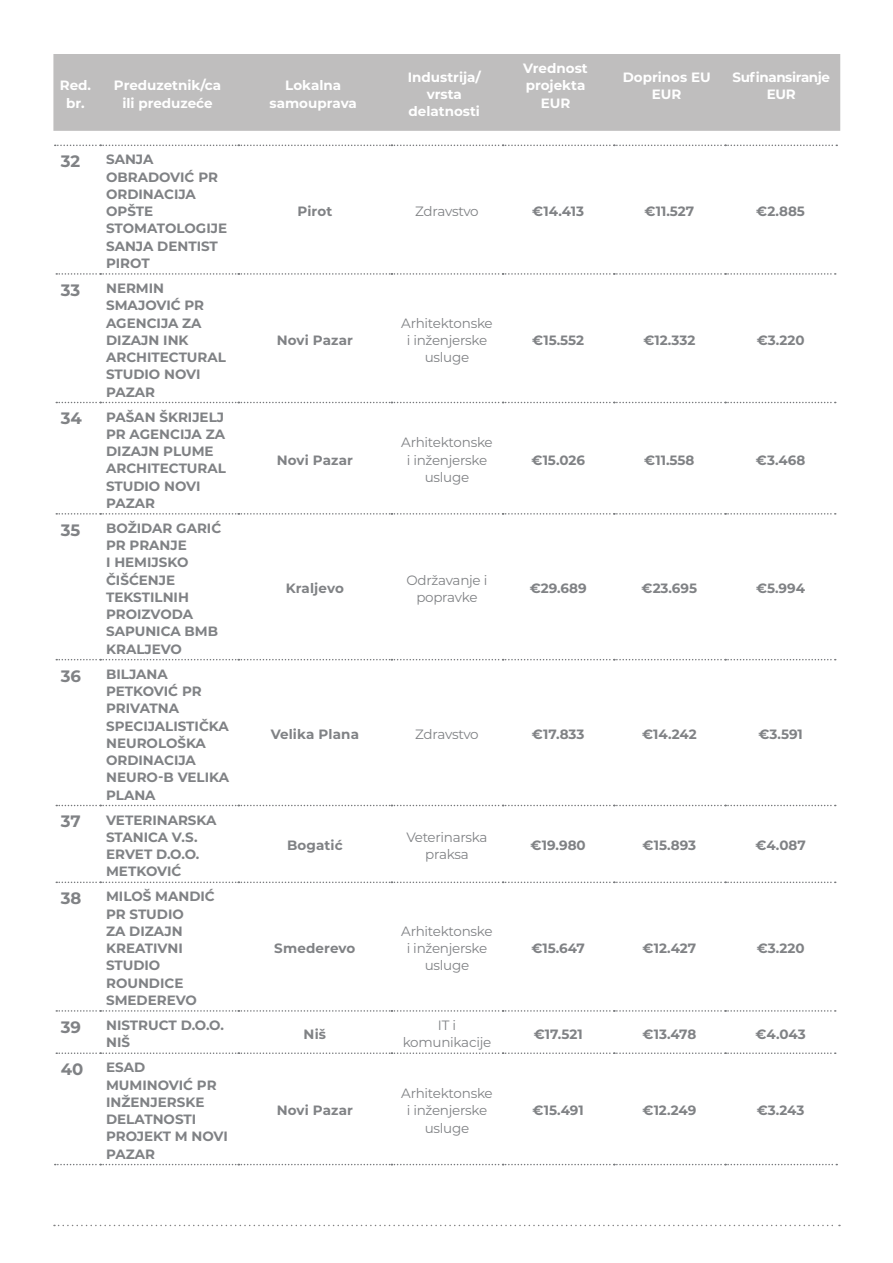
<style>
.page{position:relative;width:893px;height:1263px;background:#fff}
.page>*{position:absolute;margin:0;border:0;box-sizing:border-box;transform-origin:0 0}
.t1{font:700 16.5px "Montserrat";color:#808285}
.t2{font:700 13.5px/17.2px "Montserrat";color:#808285}
.t3{font:13.5px/17.2px "Montserrat";letter-spacing:-.02em;color:#808285;text-align:center}
.t4{font:700 13.5px/17.2px "Montserrat";color:#fff;text-align:center}
.t5{font:700 13.5px/17.2px "Montserrat";letter-spacing:-.03em;color:#fff;text-align:center}
</style>
<div class="page">
<svg style="left:54px;top:1225px;width:786px;height:1px"></svg>
<div style="left:53px;top:54px;width:787px;height:77px;background:#bfbebe"></div>
<svg style="left:55px;top:145px;width:782px;height:1px"></svg>
<svg style="left:56px;top:273px;width:780px;height:2px"></svg>
<svg style="left:56px;top:402px;width:780px;height:1px"></svg>
<svg style="left:56px;top:513px;width:780px;height:2px"></svg>
<svg style="left:56px;top:659px;width:780px;height:1px"></svg>
<svg style="left:56px;top:805px;width:780px;height:1px"></svg>
<svg style="left:56px;top:881px;width:780px;height:2px"></svg>
<svg style="left:56px;top:1010px;width:780px;height:2px"></svg>
<svg style="left:56px;top:1052px;width:780px;height:2px"></svg>
<svg style="left:55px;top:1164px;width:782px;height:1px"></svg>
<p class="t4" style="left:60px;top:76px;width:33px">Red. br.</p>
<p class="t4" style="left:114px;top:76px;width:109px">Preduzetnik/ca ili preduzeće</p>
<p class="t4" style="left:270px;top:76px;width:89px">Lokalna samouprava</p>
<p class="t4" style="left:408px;top:68px;width:75px">Industrija/ vrsta delatnosti</p>
<p class="t4" style="left:523px;top:59px;width:66px">Vrednost projekta<br>EUR</p>
<p class="t4" style="left:623px;top:68px;width:90px">Doprinos EU<br>EUR</p>
<p class="t5" style="left:732px;top:68px;width:99px">Sufinansiranje<br>EUR</p>
<p class="t1" style="left:61px;top:150px;width:21px">32</p>
<p class="t2" style="left:106px;top:150px;width:123px">SANJA<br>OBRADOVIĆ PR<br>ORDINACIJA<br>OPŠTE<br>STOMATOLOGIJE<br>SANJA DENTIST<br>PIROT</p>
<p class="t2" style="left:297px;top:202px;width:36px">Pirot</p>
<p class="t3" style="left:415px;top:202px;width:65px">Zdravstvo</p>
<p class="t2" style="left:532px;top:202px;width:53px">€14.413</p>
<p class="t2" style="left:645px;top:202px;width:51px">€11.527</p>
<p class="t2" style="left:756px;top:202px;width:50px">€2.885</p>
<p class="t1" style="left:61px;top:278px;width:21px">33</p>
<p class="t2" style="left:106px;top:279px;width:121px">NERMIN<br>SMAJOVIĆ PR<br>AGENCIJA ZA<br>DIZAJN INK<br>ARCHITECTURAL<br>STUDIO NOVI<br>PAZAR</p>
<p class="t1" style="left:61px;top:407px;width:23px">34</p>
<p class="t2" style="left:106px;top:407px;width:121px">PAŠAN ŠKRIJELJ<br>PR AGENCIJA ZA<br>DIZAJN PLUME<br>ARCHITECTURAL<br>STUDIO NOVI<br>PAZAR</p>
<p class="t1" style="left:61px;top:518px;width:21px">35</p>
<p class="t2" style="left:106px;top:519px;width:117px">BOŽIDAR GARIĆ<br>PR PRANJE<br>I HEMIJSKO<br>ČIŠĆENJE<br>TEKSTILNIH<br>PROIZVODA<br>SAPUNICA BMB<br>KRALJEVO</p>
<p class="t1" style="left:61px;top:664px;width:22px">36</p>
<p class="t2" style="left:106px;top:665px;width:125px">BILJANA<br>PETKOVIĆ PR<br>PRIVATNA<br>SPECIJALISTIČKA<br>NEUROLOŠKA<br>ORDINACIJA<br>NEURO-B VELIKA<br>PLANA</p>
<p class="t1" style="left:61px;top:810px;width:21px">37</p>
<p class="t2" style="left:106px;top:810px;width:112px">VETERINARSKA<br>STANICA V.S.<br>ERVET D.O.O.<br>METKOVIĆ</p>
<p class="t1" style="left:61px;top:886px;width:22px">38</p>
<p class="t2" style="left:106px;top:887px;width:110px">MILOŠ MANDIĆ<br>PR STUDIO<br>ZA DIZAJN<br>KREATIVNI<br>STUDIO<br>ROUNDICE<br>SMEDEREVO</p>
<p class="t2" style="left:277px;top:331px;width:78px">Novi Pazar</p>
<p class="t2" style="left:277px;top:451px;width:78px">Novi Pazar</p>
<p class="t3" style="left:401px;top:314px;width:93px">Arhitektonske i inženjerske usluge</p>
<p class="t3" style="left:401px;top:434px;width:93px">Arhitektonske i inženjerske usluge</p>
<p class="t2" style="left:532px;top:331px;width:53px">€15.552</p>
<p class="t2" style="left:643px;top:331px;width:54px">€12.332</p>
<p class="t2" style="left:757px;top:331px;width:49px">€3.220</p>
<p class="t2" style="left:531px;top:451px;width:55px">€15.026</p>
<p class="t2" style="left:644px;top:451px;width:52px">€11.558</p>
<p class="t2" style="left:756px;top:451px;width:51px">€3.468</p>
<p class="t2" style="left:286px;top:579px;width:60px">Kraljevo</p>
<p class="t3" style="left:407px;top:571px;width:82px">Održavanje i popravke</p>
<p class="t2" style="left:530px;top:579px;width:58px">€29.689</p>
<p class="t2" style="left:642px;top:579px;width:57px">€23.695</p>
<p class="t2" style="left:756px;top:579px;width:51px">€5.994</p>
<p class="t2" style="left:271px;top:725px;width:90px">Velika Plana</p>
<p class="t3" style="left:415px;top:725px;width:65px">Zdravstvo</p>
<p class="t2" style="left:532px;top:725px;width:54px">€17.833</p>
<p class="t2" style="left:642px;top:725px;width:56px">€14.242</p>
<p class="t2" style="left:758px;top:725px;width:46px">€3.591</p>
<p class="t2" style="left:287px;top:836px;width:57px">Bogatić</p>
<p class="t3" style="left:406px;top:828px;width:83px">Veterinarska praksa</p>
<p class="t2" style="left:531px;top:836px;width:57px">€19.980</p>
<p class="t2" style="left:643px;top:836px;width:55px">€15.893</p>
<p class="t2" style="left:755px;top:836px;width:52px">€4.087</p>
<p class="t2" style="left:274px;top:939px;width:83px">Smederevo</p>
<p class="t3" style="left:401px;top:922px;width:93px">Arhitektonske i inženjerske usluge</p>
<p class="t2" style="left:531px;top:939px;width:55px">€15.647</p>
<p class="t2" style="left:643px;top:939px;width:55px">€12.427</p>
<p class="t2" style="left:757px;top:939px;width:49px">€3.220</p>
<p class="t1" style="left:61px;top:1015px;width:22px">39</p>
<p class="t2" style="left:106px;top:1016px;width:119px">NISTRUCT D.O.O.<br>NIŠ</p>
<p class="t2" style="left:304px;top:1024px;width:24px">Niš</p>
<p class="t3" style="left:403px;top:1016px;width:90px">IT i komunikacije</p>
<p class="t2" style="left:534px;top:1024px;width:50px">€17.521</p>
<p class="t2" style="left:642px;top:1024px;width:55px">€13.478</p>
<p class="t2" style="left:755px;top:1024px;width:52px">€4.043</p>
<p class="t1" style="left:61px;top:1057px;width:24px">40</p>
<p class="t2" style="left:106px;top:1058px;width:123px">ESAD<br>MUMINOVIĆ PR<br>INŽENJERSKE<br>DELATNOSTI<br>PROJEKT M NOVI<br>PAZAR</p>
<p class="t3" style="left:401px;top:1084px;width:93px">Arhitektonske i inženjerske usluge</p>
<p class="t2" style="left:277px;top:1101px;width:78px">Novi Pazar</p>
<p class="t2" style="left:533px;top:1101px;width:53px">€15.491</p>
<p class="t2" style="left:642px;top:1101px;width:55px">€12.249</p>
<p class="t2" style="left:757px;top:1101px;width:49px">€3.243</p>
</div>
